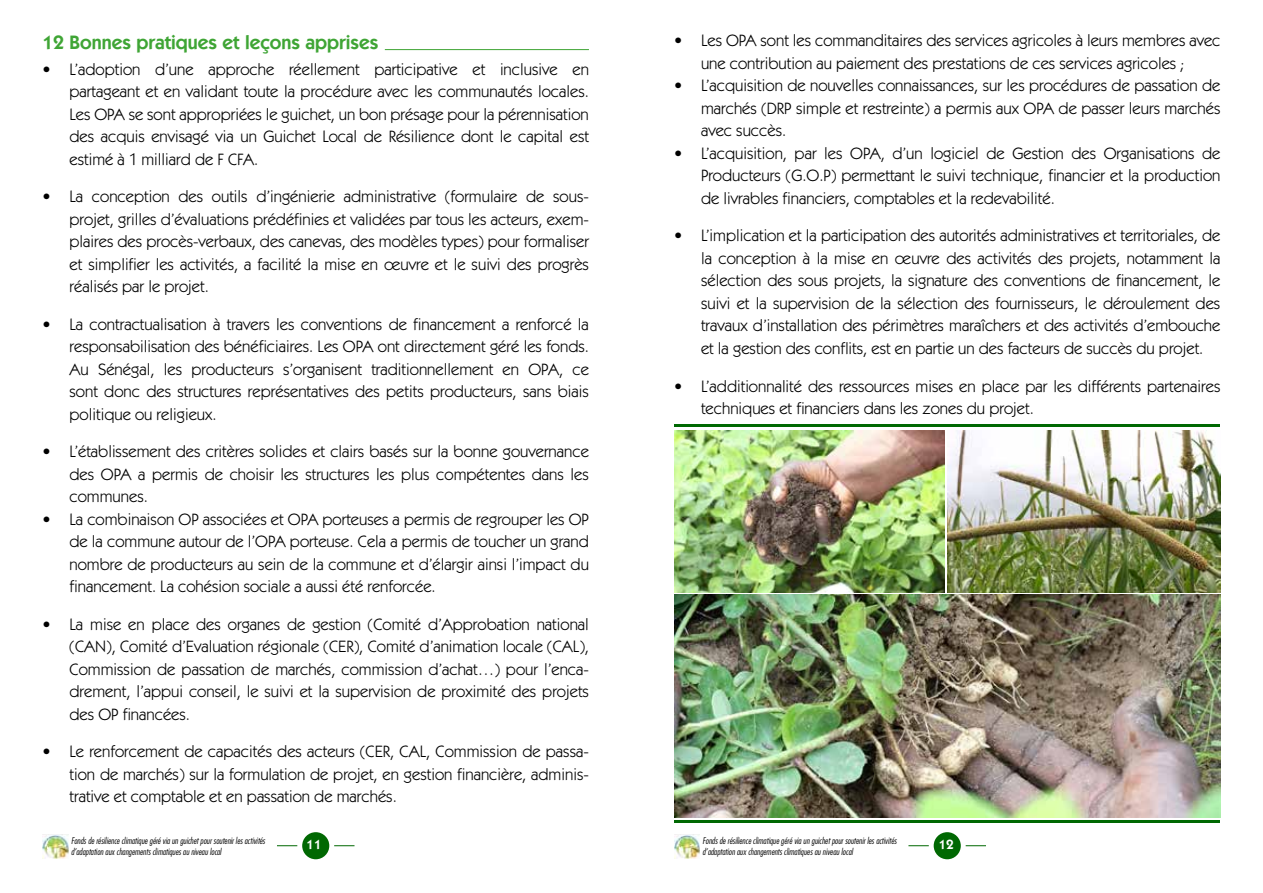
<style>
.page{position:relative;width:1263px;height:893px;background:#fff}
.page>*{position:absolute;margin:0;border:0;box-sizing:border-box;transform-origin:0 0}
.t1{font:600 19.5px "Kabel IT Cby BT";color:#3fa535}
.t2{font:16.5px/22.5px "Itc Kabel";color:#000;text-align:justify}
.t3{font:600 13.5px "Itc Kabel";color:#fff}
.t4{font:italic 300 condensed 9px/10.8px "Futura";color:#000}
</style>
<div class="page">
<div style="left:302px;top:832px;width:27px;height:27px;background:#006802;border-radius:50%"></div>
<svg style="left:334px;top:845px;width:20px;height:1px"></svg>
<svg style="left:277px;top:845px;width:20px;height:1px"></svg>
<div style="left:934px;top:832px;width:27px;height:27px;background:#006802;border-radius:50%"></div>
<svg style="left:966px;top:845px;width:20px;height:1px"></svg>
<svg style="left:908px;top:845px;width:21px;height:1px"></svg>
<hr style="left:385px;top:49px;width:204px;height:1px;background:#3fa535">
<img style="left:43px;top:834px;width:25px;height:25px">
<img style="left:674px;top:834px;width:26px;height:25px">
<img style="left:674px;top:431px;width:270px;height:161px">
<img style="left:947px;top:431px;width:273px;height:161px">
<hr style="left:675px;top:425px;width:545px;height:2px;background:#006802">
<hr style="left:675px;top:820px;width:545px;height:3px;background:#006802">
<img style="left:674px;top:595px;width:546px;height:222px">
<p class="t1" style="left:43px;top:30px;width:337px">12 Bonnes pratiques et leçons apprises</p>
<p class="t2" style="left:674px;top:30px;width:548px;text-align:center">• Les OPA sont les commanditaires des services agricoles à leurs membres avec une contribution au paiement des prestations de ces services agricoles ;</p>
<p class="t2" style="left:701px;top:75px;width:521px;text-indent:-27px">• L’acquisition de nouvelles connaissances, sur les procédures de passation de marchés (DRP simple et restreinte) a permis aux OPA de passer leurs marchés avec succès.</p>
<p class="t2" style="left:701px;top:142px;width:521px;text-indent:-27px">• L’acquisition, par les OPA, d’un logiciel de Gestion des Organisations de Producteurs (G.O.P) permettant le suivi technique, financier et la production de livrables financiers, comptables et la redevabilité.</p>
<p class="t2" style="left:701px;top:225px;width:521px;text-indent:-27px">• L’implication et la participation des autorités administratives et territoriales, de la conception à la mise en œuvre des activités des projets, notamment la sélection des sous projets, la signature des conventions de financement, le suivi et la supervision de la sélection des fournisseurs, le déroulement des travaux d’installation des périmètres maraîchers et des activités d’embouche et la gestion des conflits, est en partie un des facteurs de succès du projet.</p>
<p class="t2" style="left:701px;top:375px;width:521px;text-indent:-27px">• L’additionnalité des ressources mises en place par les différents partenaires techniques et financiers dans les zones du projet.</p>
<p class="t2" style="left:70px;top:58px;width:521px;text-indent:-27px">• L’adoption d’une approche réellement participative et inclusive en partageant et en validant toute la procédure avec les communautés locales.<br>Les OPA se sont appropriées le guichet, un bon présage pour la pérennisation des acquis envisagé via un Guichet Local de Résilience dont le capital est estimé à 1 milliard de F CFA.</p>
<p class="t2" style="left:70px;top:185px;width:521px;text-indent:-27px">• La conception des outils d’ingénierie administrative (formulaire de sous&shy;projet, grilles d’évaluations prédéfinies et validées par tous les acteurs, exem&shy;plaires des procès-verbaux, des canevas, des modèles types) pour formaliser et simplifier les activités, a facilité la mise en œuvre et le suivi des progrès réalisés par le projet.</p>
<p class="t2" style="left:70px;top:313px;width:521px;text-indent:-27px">• La contractualisation à travers les conventions de financement a renforcé la responsabilisation des bénéficiaires. Les OPA ont directement géré les fonds.<br>Au Sénégal, les producteurs s’organisent traditionnellement en OPA, ce sont donc des structures représentatives des petits producteurs, sans biais politique ou religieux.</p>
<p class="t2" style="left:70px;top:441px;width:521px;text-indent:-27px">• L’établissement des critères solides et clairs basés sur la bonne gouvernance des OPA a permis de choisir les structures les plus compétentes dans les communes.</p>
<p class="t2" style="left:70px;top:508px;width:521px;text-indent:-27px">• La combinaison OP associées et OPA porteuses a permis de regrouper les OP de la commune autour de l’OPA porteuse. Cela a permis de toucher un grand nombre de producteurs au sein de la commune et d’élargir ainsi l’impact du financement. La cohésion sociale a aussi été renforcée.</p>
<p class="t2" style="left:70px;top:613px;width:521px;text-indent:-27px">• La mise en place des organes de gestion (Comité d’Approbation national (CAN), Comité d’Evaluation régionale (CER), Comité d’animation locale (CAL), Commission de passation de marchés, commission d’achat…) pour l’enca&shy;drement, l’appui conseil, le suivi et la supervision de proximité des projets des OP financées.</p>
<p class="t2" style="left:70px;top:741px;width:521px;text-indent:-27px">• Le renforcement de capacités des acteurs (CER, CAL, Commission de passa&shy;tion de marchés) sur la formulation de projet, en gestion financière, adminis&shy;trative et comptable et en passation de marchés.</p>
<p class="t4" style="left:71px;top:835px;width:196px">Fonds de résilience climatique géré via un guichet pour soutenir les activités d’adaptation aux changements climatiques au niveau local</p>
<p class="t4" style="left:702px;top:835px;width:196px">Fonds de résilience climatique géré via un guichet pour soutenir les activités d’adaptation aux changements climatiques au niveau local</p>
<p class="t3" style="left:307px;top:837px;width:17px">11</p>
<p class="t3" style="left:939px;top:837px;width:17px">12</p>
</div>
